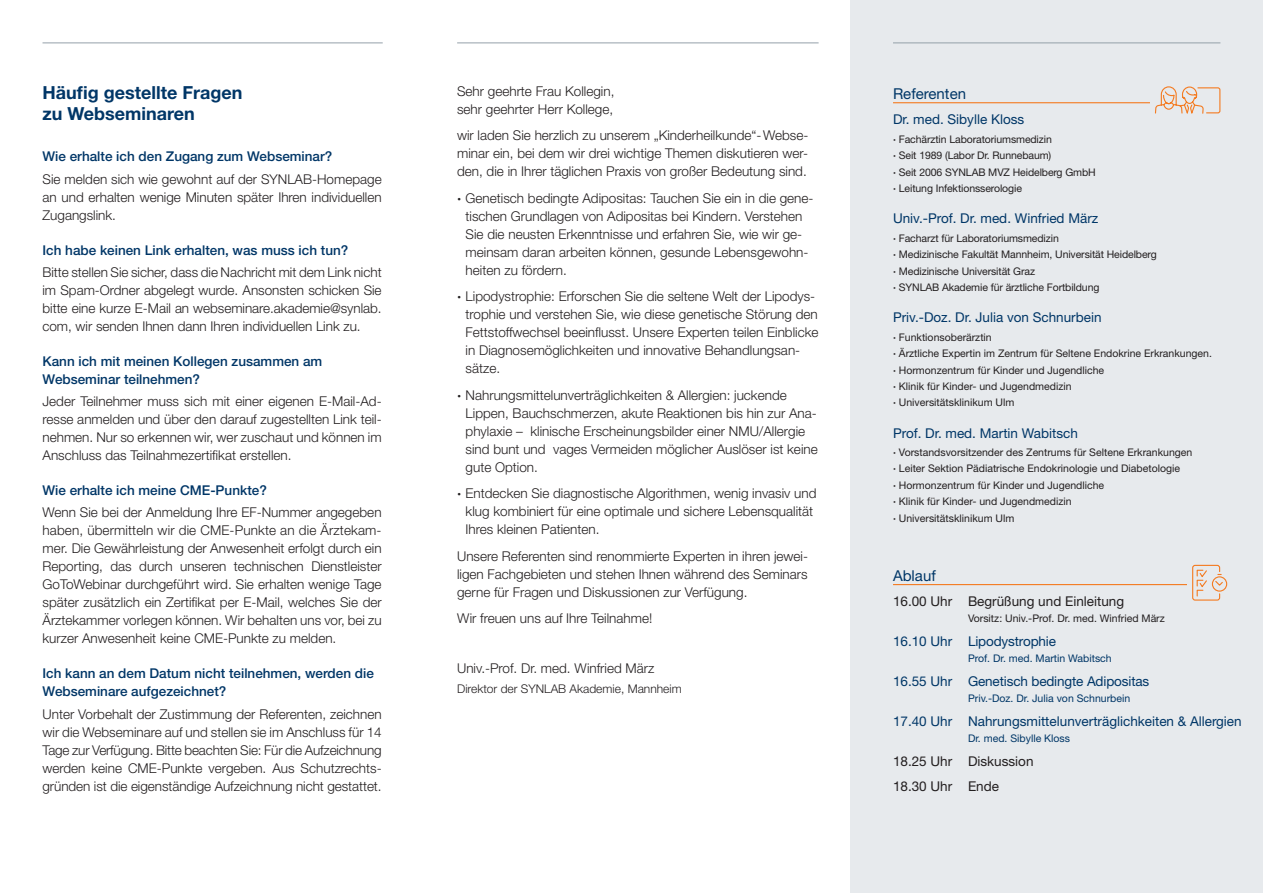
<style>
.page{position:relative;width:1263px;height:893px;background:#fff}
.page>*{position:absolute;margin:0;border:0;box-sizing:border-box;transform-origin:0 0}
.t1{font:700 18px/21px "Helvetica Neue LT Std";color:#003667}
.t2{font:15px "Helvetica Neue LT Std";color:#003667}
.t3{font:300 13.5px/18px "Helvetica Neue LT Std";color:#231f20;text-align:justify}
.t4{font:500 13.5px/18px "Helvetica Neue LT Std";color:#003667}
.t5{font:13.5px "Helvetica Neue LT Std";color:#003667}
.t6{font:13.5px/24.3px "Helvetica Neue LT Std";color:#231f20}
.t7{font:300 12px "Helvetica Neue LT Std";color:#231f20}
.t8{font:10.5px/16.4px "Helvetica Neue LT Std";color:#231f20}
.t9{font:10.5px "Helvetica Neue LT Std";color:#003667}
.s1{font-weight:800}
.s2{font-weight:700}
</style>
<div class="page">
<hr style="left:43px;top:43px;width:340px;height:1px;background:#94a0a9">
<hr style="left:457px;top:43px;width:362px;height:1px;background:#94a0a9">
<div style="left:850px;top:0;width:413px;height:893px;background:#e7eaed"></div>
<hr style="left:893px;top:43px;width:327px;height:1px;background:#94a0a9">
<hr style="left:893px;top:102px;width:327px;height:1px;background:#f47b21">
<div style="left:1150px;top:86px;width:75px;height:30px;background:#e7eaed"></div>
<svg style="left:1155px;top:86px;width:66px;height:28px"></svg>
<hr style="left:893px;top:584px;width:327px;height:1px;background:#f47b21">
<div style="left:1187px;top:570px;width:44px;height:26px;background:#e7eaed"></div>
<div style="left:1192px;top:565px;width:28px;height:36px;border:1px solid #f47b21;border-radius:2px"></div>
<svg style="left:1196px;top:569px;width:32px;height:28px"></svg>
<h1 class="t1" style="left:43px;top:82px;width:201px">Häufig gestellte Fragen zu Webseminaren</h1>
<p class="t4" style="left:43px;top:148px;width:291px">Wie erhalte ich den Zugang zum Webseminar?</p>
<p class="t3" style="left:43px;top:170px;width:341px">Sie melden sich wie gewohnt auf der SYNLAB-Homepage an und erhalten wenige Minuten später Ihren individuellen Zugangslink.</p>
<p class="t4" style="left:43px;top:241px;width:307px">Ich habe keinen Link erhalten, was muss ich tun?</p>
<p class="t3" style="left:43px;top:263px;width:341px">Bitte stellen Sie sicher, dass die Nachricht mit dem Link nicht im Spam-Ordner abgelegt wurde. Ansonsten schicken Sie bitte eine kurze E-Mail an webseminare.akademie@synlab. com, wir senden Ihnen dann Ihren individuellen Link zu.</p>
<p class="t4" style="left:43px;top:352px;width:281px">Kann ich mit meinen Kollegen zusammen am<br>Webseminar teilnehmen?</p>
<p class="t3" style="left:43px;top:392px;width:341px">Jeder Teilnehmer muss sich mit einer eigenen E-Mail-Ad&shy;resse anmelden und über den darauf zugestellten Link teil&shy;nehmen. Nur so erkennen wir, wer zuschaut und können im Anschluss das Teilnahmezertifikat erstellen.</p>
<p class="t4" style="left:43px;top:481px;width:226px">Wie erhalte ich meine CME-Punkte?</p>
<p class="t3" style="left:43px;top:503px;width:341px">Wenn Sie bei der Anmeldung Ihre EF-Nummer angegeben haben, übermitteln wir die CME-Punkte an die Ärztekam&shy;mer. Die Gewährleistung der Anwesenheit erfolgt durch ein Reporting, das durch unseren technischen Dienstleister GoToWebinar durchgeführt wird. Sie erhalten wenige Tage später zusätzlich ein Zertifikat per E-Mail, welches Sie der Ärztekammer vorlegen können. Wir behalten uns vor, bei zu kurzer Anwesenheit keine CME-Punkte zu melden.</p>
<p class="t4" style="left:43px;top:664px;width:333px">Ich kann an dem Datum nicht teilnehmen, werden die<br>Webseminare aufgezeichnet?</p>
<p class="t3" style="left:43px;top:705px;width:341px">Unter Vorbehalt der Zustimmung der Referenten, zeichnen wir die Webseminare auf und stellen sie im Anschluss für 14<br>Tage zur Verfügung. Bitte beachten Sie: Für die Aufzeichnung werden keine CME-Punkte vergeben. Aus Schutzrechts&shy;gründen ist die eigenständige Aufzeichnung nicht gestattet.</p>
<p class="t3" style="left:457px;top:82px;width:159px">Sehr geehrte Frau Kollegin, sehr geehrter Herr Kollege,</p>
<p class="t3" style="left:457px;top:126px;width:353px">wir laden Sie herzlich zu unserem „Kinderheilkunde“-Webse&shy;minar ein, bei dem wir drei wichtige Themen diskutieren wer&shy;den, die in Ihrer täglichen Praxis von großer Bedeutung sind.</p>
<p class="t3" style="left:466px;top:189px;width:349px;text-align:left;text-indent:-9px"><span class="s1">·</span> Genetisch bedingte Adipositas: Tauchen Sie ein in die gene&shy;tischen Grundlagen von Adipositas bei Kindern. Verstehen Sie die neusten Erkenntnisse und erfahren Sie, wie wir ge&shy;meinsam daran arbeiten können, gesunde Lebensgewohn&shy;heiten zu fördern.</p>
<p class="t3" style="left:466px;top:287px;width:354px;text-align:left;text-indent:-9px"><span class="s1">·</span> Lipodystrophie: Erforschen Sie die seltene Welt der Lipodys&shy;trophie und verstehen Sie, wie diese genetische Störung den Fettstoffwechsel beeinflusst. Unsere Experten teilen Einblicke in Diagnosemöglichkeiten und innovative Behandlungsan&shy;sätze.</p>
<p class="t3" style="left:466px;top:386px;width:354px;text-align:left;text-indent:-9px"><span class="s1">·</span> Nahrungsmittelunverträglichkeiten &amp; Allergien: juckende Lippen, Bauchschmerzen, akute Reaktionen bis hin zur Ana&shy;phylaxie – klinische Erscheinungsbilder einer NMU/Allergie sind bunt und vages Vermeiden möglicher Auslöser ist keine gute Option.</p>
<p class="t3" style="left:466px;top:484px;width:352px;text-align:left;text-indent:-9px"><span class="s1">·</span> Entdecken Sie diagnostische Algorithmen, wenig invasiv und klug kombiniert für eine optimale und sichere Lebensqualität<br>Ihres kleinen Patienten.</p>
<p class="t3" style="left:457px;top:547px;width:352px">Unsere Referenten sind renommierte Experten in ihren jewei&shy;ligen Fachgebieten und stehen Ihnen während des Seminars gerne für Fragen und Diskussionen zur Verfügung.</p>
<p class="t3" style="left:457px;top:609px;width:197px">Wir freuen uns auf Ihre Teilnahme!</p>
<p class="t3" style="left:457px;top:659px;width:199px">Univ.-Prof. Dr. med. Winfried März</p>
<p class="t7" style="left:457px;top:681px;width:226px">Direktor der SYNLAB Akademie, Mannheim</p>
<p class="t2" style="left:893px;top:85px;width:75px">Referenten</p>
<p class="t5" style="left:893px;top:112px;width:133px">Dr. med. Sibylle Kloss</p>
<p class="t8" style="left:893px;top:131px;width:204px"><span class="s2">·</span> Fachärztin Laboratoriumsmedizin<br><span class="s2">·</span> Seit 1989 (Labor Dr. Runnebaum)<br><span class="s2">·</span> Seit 2006 SYNLAB MVZ Heidelberg GmbH <span class="s2">·</span> Leitung Infektionsserologie</p>
<p class="t5" style="left:893px;top:210px;width:207px">Univ.-Prof. Dr. med. Winfried März</p>
<p class="t8" style="left:893px;top:230px;width:265px"><span class="s2">·</span> Facharzt für Laboratoriumsmedizin<br><span class="s2">·</span> Medizinische Fakultät Mannheim, Universität Heidelberg <span class="s2">·</span> Medizinische Universität Graz<br><span class="s2">·</span> SYNLAB Akademie für ärztliche Fortbildung</p>
<p class="t5" style="left:893px;top:309px;width:210px">Priv.-Doz. Dr. Julia von Schnurbein</p>
<p class="t8" style="left:893px;top:329px;width:320px"><span class="s2">·</span> Funktionsoberärztin<br><span class="s2">·</span> Ärztliche Expertin im Zentrum für Seltene Endokrine Erkrankungen. <span class="s2">·</span> Hormonzentrum für Kinder und Jugendliche<br><span class="s2">·</span> Klinik für Kinder- und Jugendmedizin<br><span class="s2">·</span> Universitätsklinikum Ulm</p>
<p class="t5" style="left:893px;top:425px;width:186px">Prof. Dr. med. Martin Wabitsch</p>
<p class="t8" style="left:893px;top:444px;width:301px"><span class="s2">·</span> Vorstandsvorsitzender des Zentrums für Seltene Erkrankungen <span class="s2">·</span> Leiter Sektion Pädiatrische Endokrinologie und Diabetologie<br><span class="s2">·</span> Hormonzentrum für Kinder und Jugendliche<br><span class="s2">·</span> Klinik für Kinder- und Jugendmedizin<br><span class="s2">·</span> Universitätsklinikum Ulm</p>
<p class="t2" style="left:893px;top:567px;width:44px">Ablauf</p>
<p class="t6" style="left:893px;top:589px;width:233px">16.00 Uhr Begrüßung und Einleitung</p>
<p class="t8" style="left:968px;top:610px;width:198px">Vorsitz: Univ.-Prof. Dr. med. Winfried März</p>
<p class="t5" style="left:893px;top:634px;width:165px">16.10 Uhr Lipodystrophie</p>
<p class="t9" style="left:968px;top:652px;width:145px">Prof. Dr. med. Martin Wabitsch</p>
<p class="t5" style="left:893px;top:674px;width:258px">16.55 Uhr Genetisch bedingte Adipositas</p>
<p class="t9" style="left:968px;top:692px;width:164px">Priv.-Doz. Dr. Julia von Schnurbein</p>
<p class="t5" style="left:893px;top:714px;width:350px">17.40 Uhr Nahrungsmittelunverträglichkeiten &amp; Allergien</p>
<p class="t9" style="left:968px;top:732px;width:104px">Dr. med. Sibylle Kloss</p>
<p class="t6" style="left:893px;top:749px;width:142px">18.25 Uhr Diskussion<br>18.30 Uhr Ende</p>
</div>
